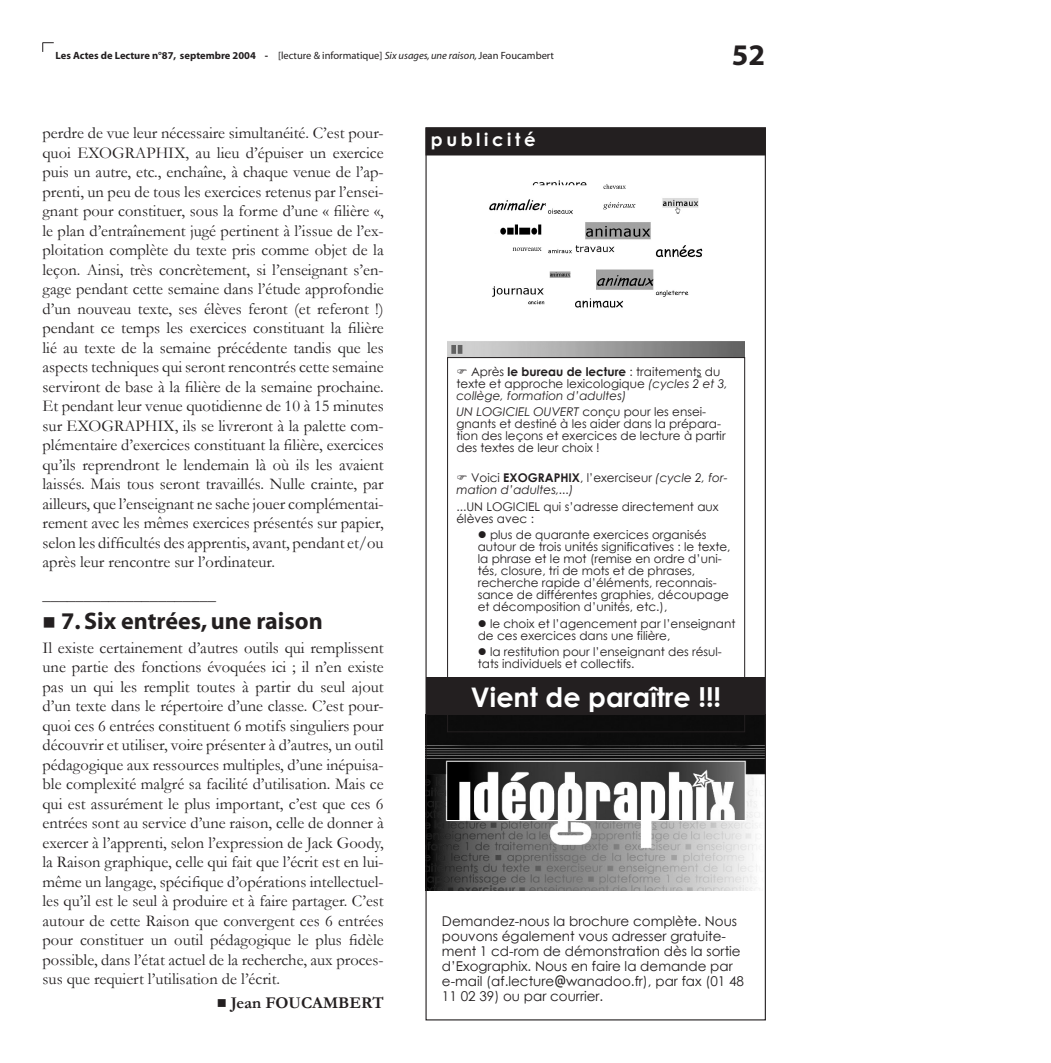
<style>
.page{position:relative;width:1051px;height:1063px;background:#fff}
.page>*{position:absolute;margin:0;border:0;box-sizing:border-box;transform-origin:0 0}
.t1{font:700 30px "Myriad";color:#231f20}
.t2{font:700 27px "Century Gothic";color:#fff}
.t3{font:700 24px "Myriad";color:#231f20}
.t4{font:700 18px "Century Gothic";letter-spacing:.2em;color:#fff}
.t5{font:16.5px/19.5px "Garamond";color:#231f20;text-align:justify}
.t6{font:700 16.5px "Garamond";color:#231f20}
.t7{font:13.5px/15px "Century Gothic";color:#231f20}
.t8{font:12px/12px "Century Gothic";color:#231f20}
.t9{font:italic 12px/12px "Century Gothic";color:#231f20}
.t10{font:700 10.5px "Myriad";color:#231f20}
.s1{font-weight:400}
.s2{font-weight:400;font-style:italic}
.s3{font-weight:700}
.s4{font-style:italic}
.s5{font-style:normal}
.s6{font-weight:700;font-style:normal}
</style>
<div class="page">
<img style="left:427px;top:714px;width:336px;height:176px">
<div style="left:426px;top:677px;width:339px;height:37px;background:#231f20"></div>
<svg style="left:42px;top:42px;width:12px;height:10px"></svg>
<img style="left:447px;top:155px;width:297px;height:202px">
<div style="left:426px;top:128px;width:339px;height:27px;background:#231f20"></div>
<div style="left:447px;top:357px;width:298px;height:375px;border:1px solid #231f20"></div>
<p class="t10" style="left:56px;top:49px;width:500px">Les Actes de Lecture n°87, septembre 2004 - <span class="s1">[lecture &amp; informatique]</span> <span class="s2">Six usages, une raison,</span> <span class="s1">Jean Foucambert</span></p>
<h1 class="t1" style="left:731px;top:37px;width:35px">52</h1>
<p class="t5" style="left:43px;top:123px;width:342px">perdre de vue leur nécessaire simultanéité. C’est pour&shy;quoi EXOGRAPHIX, au lieu d’épuiser un exercice puis un autre, etc., enchaîne, à chaque venue de l’ap&shy;prenti, un peu de tous les exercices retenus par l’ensei&shy;gnant pour constituer, sous la forme d’une « filière «, le plan d’entraînement jugé pertinent à l’issue de l’ex&shy;ploitation complète du texte pris comme objet de la leçon. Ainsi, très concrètement, si l’enseignant s’en&shy;gage pendant cette semaine dans l’étude approfondie d’un nouveau texte, ses élèves feront (et referont !) pendant ce temps les exercices constituant la filière lié au texte de la semaine précédente tandis que les aspects techniques qui seront rencontrés cette semaine serviront de base à la filière de la semaine prochaine.<br>Et pendant leur venue quotidienne de 10 à 15 minutes sur EXOGRAPHIX, ils se livreront à la palette com&shy;plémentaire d’exercices constituant la filière, exercices qu’ils reprendront le lendemain là où ils les avaient laissés. Mais tous seront travaillés. Nulle crainte, par ailleurs, que l’enseignant ne sache jouer complémentai&shy;rement avec les mêmes exercices présentés sur papier, selon les difficultés des apprentis, avant, pendant et/ou après leur rencontre sur l’ordinateur.</p>
<p class="t5" style="left:43px;top:585px;width:175px">_____________________</p>
<h3 class="t3" style="left:43px;top:606px;width:282px">■ 7. Six entrées, une raison</h3>
<p class="t5" style="left:43px;top:637px;width:342px">Il existe certainement d’autres outils qui remplissent une partie des fonctions évoquées ici ; il n’en existe pas un qui les remplit toutes à partir du seul ajout d’un texte dans le répertoire d’une classe. C’est pour&shy;quoi ces 6 entrées constituent 6 motifs singuliers pour découvrir et utiliser, voire présenter à d’autres, un outil pédagogique aux ressources multiples, d’une inépuisa&shy;ble complexité malgré sa facilité d’utilisation. Mais ce qui est assurément le plus important, c’est que ces 6 entrées sont au service d’une raison, celle de donner à exercer à l’apprenti, selon l’expression de Jack Goody, la Raison graphique, celle qui fait que l’écrit est en lui&shy;même un langage, spécifique d’opérations intellectuel&shy;les qu’il est le seul à produire et à faire partager. C’est autour de cette Raison que convergent ces 6 entrées pour constituer un outil pédagogique le plus fidèle possible, dans l’état actuel de la recherche, aux proces&shy;sus que requiert l’utilisation de l’écrit.</p>
<p class="t6" style="left:217px;top:992px;width:168px">■ Jean FOUCAMBERT</p>
<p class="t4" style="left:431px;top:129px;width:106px">publicité</p>
<p class="t8" style="left:456px;top:365px;width:273px;text-indent:15px">Après <span class="s3">le bureau de lecture</span> : traitements du texte et approche lexicologique <span class="s4">(cycles 2 et 3, collège, formation d’adultes)</span></p>
<p class="t8" style="left:456px;top:406px;width:270px"><span class="s4">UN LOGICIEL OUVERT</span> conçu pour les ensei&shy;gnants et destiné à les aider dans la prépara&shy;tion des leçons et exercices de lecture à partir des textes de leur choix !</p>
<p class="t9" style="left:456px;top:472px;width:273px;text-indent:15px"><span class="s5">Voici</span> <span class="s6">EXOGRAPHIX</span><span class="s5">, l’exerciseur</span> (cycle 2, for&shy;mation d’adultes,...)</p>
<p class="t8" style="left:456px;top:500px;width:263px">...UN LOGICIEL qui s’adresse directement aux élèves avec :</p>
<p class="t8" style="left:477px;top:529px;width:254px">● plus de quarante exercices organisés autour de trois unités significatives : le texte, la phrase et le mot (remise en ordre d’uni&shy;tés, closure, tri de mots et de phrases, recherche rapide d’éléments, reconnais&shy;sance de différentes graphies, découpage et décomposition d’unités, etc.),</p>
<p class="t8" style="left:477px;top:617px;width:259px">● le choix et l’agencement par l’enseignant de ces exercices dans une filière,</p>
<p class="t8" style="left:477px;top:646px;width:245px">● la restitution pour l’enseignant des résul&shy;tats individuels et collectifs.</p>
<h2 class="t2" style="left:471px;top:681px;width:252px">Vient de paraître !!!</h2>
<p class="t7" style="left:442px;top:914px;width:303px">Demandez-nous la brochure complète. Nous pouvons également vous adresser gratuite&shy;ment 1 cd-rom de démonstration dès la sortie d’Exographix. Nous en faire la demande par e-mail (af.lecture@wanadoo.fr), par fax (01 48<br>11 02 39) ou par courrier.</p>
</div>
